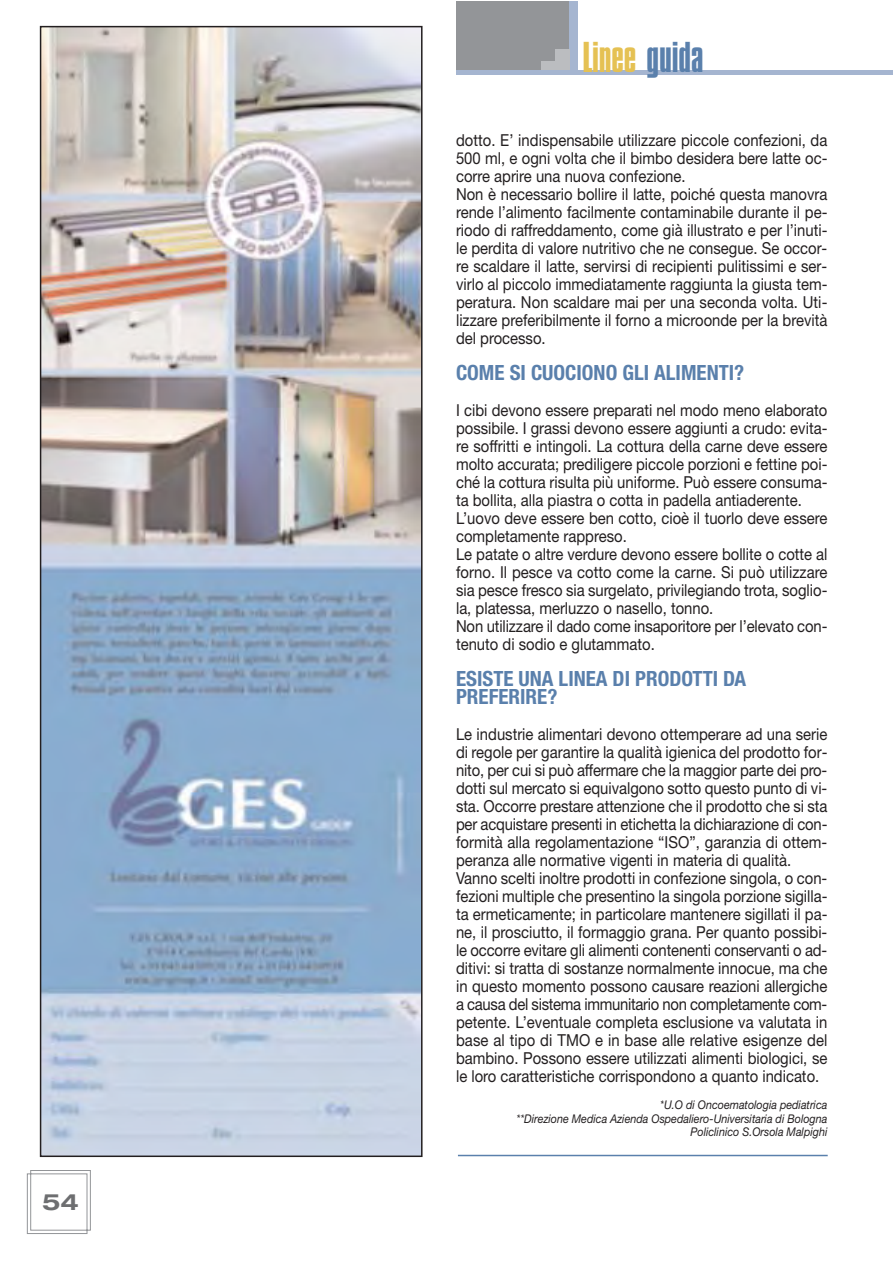
<style>
.page{position:relative;width:893px;height:1263px;background:#fff}
.page>*{position:absolute;margin:0;border:0;box-sizing:border-box;transform-origin:0 0}
.t1{font:45px "Compacta Plain";color:#e5c153}
.t2{font:700 expanded 22.5px "Helvetica Neue";color:#6d6e70}
.t3{font:700 condensed 21px/18px "Helvetica Neue";color:#5a80ac}
.t4{font:16.5px/18px "Helvetica Neue";color:#231f20;scale:.9 1}
.t5{font:italic 12px/13.5px "Helvetica Neue";color:#231f20;text-align:right;scale:.9 1}
.s1{color:#5a80ac}
</style>
<div class="page">
<div style="left:456px;top:1px;width:113px;height:71px;background:#939598"></div>
<div style="left:569px;top:1px;width:9px;height:72px;background:#a5b5d0"></div>
<div style="left:541px;top:49px;width:28px;height:23px;background:#bbbdc0"></div>
<div style="left:537px;top:44px;width:18px;height:16px;background:#939598"></div>
<hr style="left:456px;top:71px;width:437px;height:4px;background:#a5b5d0">
<svg style="left:27px;top:1170px;width:64px;height:64px"></svg>
<img style="left:43px;top:29px;width:377px;height:1125px">
<div style="left:40px;top:26px;width:383px;height:1131px;border:2px solid #231f20"></div>
<hr style="left:458px;top:1155px;width:370px;height:1px;background:#5a80ac">
<h2 class="t2" style="left:42px;top:1194px;width:38px">54</h2>
<h1 class="t1" style="left:582px;top:40px;width:123px">Linee <span class="s1">guida</span></h1>
<p class="t4" style="left:456px;top:133px;width:414px">dotto. E’ indispensabile utilizzare piccole confezioni, da 500 ml, e ogni volta che il bimbo desidera bere latte oc&shy;corre aprire una nuova confezione.<br>Non è necessario bollire il latte, poiché questa manovra rende l’alimento facilmente contaminabile durante il pe&shy;riodo di raffreddamento, come già illustrato e per l’inuti&shy;le perdita di valore nutritivo che ne consegue. Se occor&shy;re scaldare il latte, servirsi di recipienti pulitissimi e ser&shy;virlo al piccolo immediatamente raggiunta la giusta tem&shy;peratura. Non scaldare mai per una seconda volta. Uti&shy;lizzare preferibilmente il forno a microonde per la brevità del processo.</p>
<p class="t3" style="left:456px;top:365px;width:290px">COME SI CUOCIONO GLI ALIMENTI?</p>
<p class="t4" style="left:456px;top:403px;width:414px">I cibi devono essere preparati nel modo meno elaborato possibile. I grassi devono essere aggiunti a crudo: evita&shy;re soffritti e intingoli. La cottura della carne deve essere molto accurata; prediligere piccole porzioni e fettine poi&shy;ché la cottura risulta più uniforme. Può essere consuma&shy;ta bollita, alla piastra o cotta in padella antiaderente.<br>L’uovo deve essere ben cotto, cioè il tuorlo deve essere completamente rappreso.<br>Le patate o altre verdure devono essere bollite o cotte al forno. Il pesce va cotto come la carne. Si può utilizzare sia pesce fresco sia surgelato, privilegiando trota, soglio&shy;la, platessa, merluzzo o nasello, tonno.<br>Non utilizzare il dado come insaporitore per l’elevato con&shy;tenuto di sodio e glutammato.</p>
<p class="t3" style="left:456px;top:671px;width:292px">ESISTE UNA LINEA DI PRODOTTI DA<br>PREFERIRE?</p>
<p class="t4" style="left:456px;top:727px;width:414px">Le industrie alimentari devono ottemperare ad una serie di regole per garantire la qualità igienica del prodotto for&shy;nito, per cui si può affermare che la maggior parte dei pro&shy;dotti sul mercato si equivalgono sotto questo punto di vi&shy;sta. Occorre prestare attenzione che il prodotto che si sta per acquistare presenti in etichetta la dichiarazione di con&shy;formità alla regolamentazione “ISO”, garanzia di ottem&shy;peranza alle normative vigenti in materia di qualità.<br>Vanno scelti inoltre prodotti in confezione singola, o con&shy;fezioni multiple che presentino la singola porzione sigilla&shy;ta ermeticamente; in particolare mantenere sigillati il pa&shy;ne, il prosciutto, il formaggio grana. Per quanto possibi&shy;le occorre evitare gli alimenti contenenti conservanti o ad&shy;ditivi: si tratta di sostanze normalmente innocue, ma che in questo momento possono causare reazioni allergiche a causa del sistema immunitario non completamente com&shy;petente. L’eventuale completa esclusione va valutata in base al tipo di TMO e in base alle relative esigenze del bambino. Possono essere utilizzati alimenti biologici, se le loro caratteristiche corrispondono a quanto indicato.</p>
<p class="t5" style="left:517px;top:1099px;width:347px">*U.O di Oncoematologia pediatrica<br>**Direzione Medica Azienda Ospedaliero-Universitaria di Bologna<br>Policlinico S.Orsola Malpighi</p>
</div>
